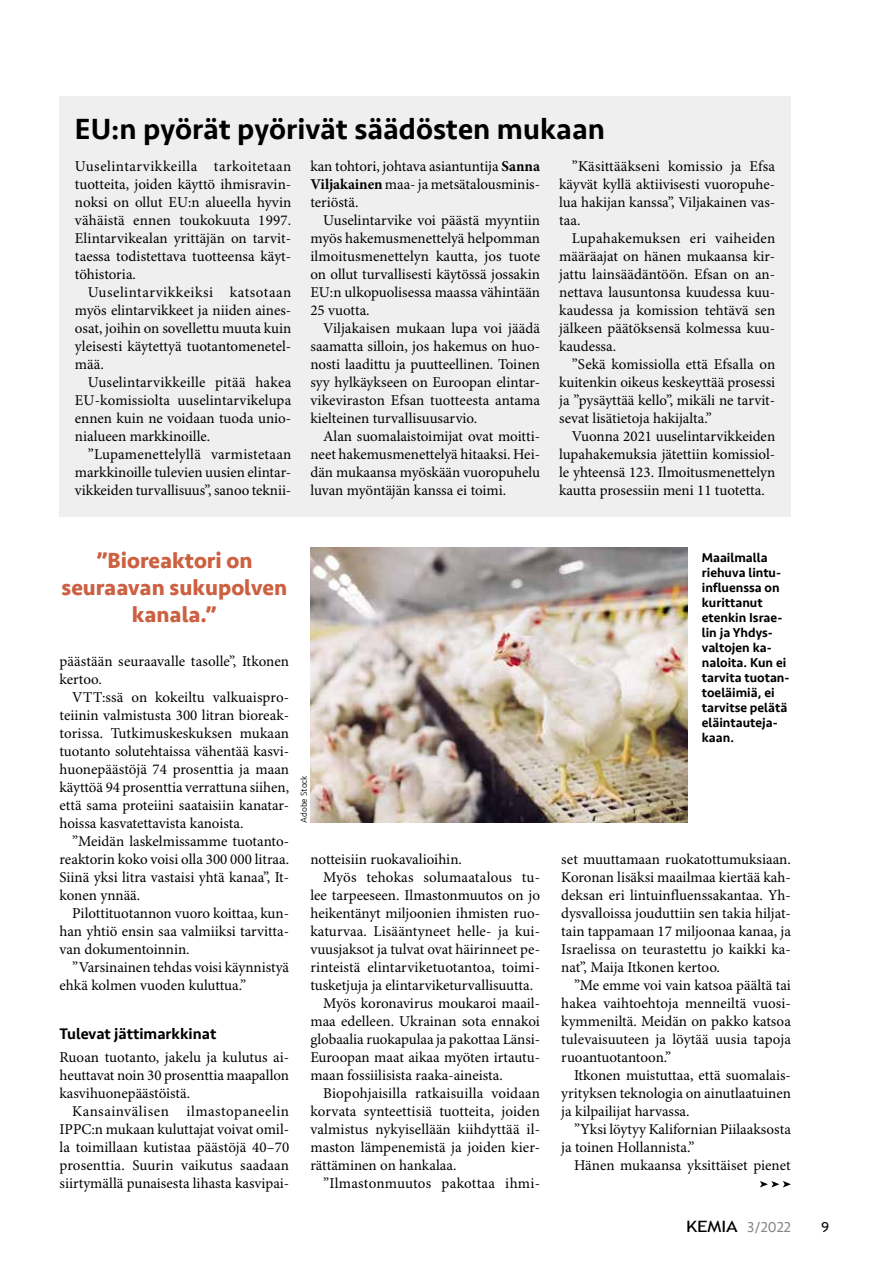
<style>
.page{position:relative;width:893px;height:1263px;background:#fff}
.page>*{position:absolute;margin:0;border:0;box-sizing:border-box;transform-origin:0 0}
.t1{font:500 30px "Seravek";color:#000}
.t2{font:700 22.5px/27px "Seravek";color:#cc6142;text-align:center}
.t3{font:500 15.75px "Seravek";color:#000}
.t4{font:15px/18px "Minion Pro";color:#000;text-align:justify}
.t5{font:15px "Seravek";color:#888}
.t6{font:15px "Seravek";color:#000}
.t7{font:500 13.2px/15px "Seravek";color:#000}
.t8{font:300 9px "Seravek";color:#000}
.s1{font-weight:700}
.s2{font-family:"Trebuchet MS";font-size:15.6px;color:#000}
</style>
<div class="page">
<div style="left:60px;top:96px;width:731px;height:421px;background:#efefef"></div>
<img style="left:310px;top:548px;width:378px;height:275px">
<svg style="left:760px;top:1181px;width:31px;height:6px"></svg>
<h1 class="t1" style="left:75px;top:111px;width:532px">EU:n pyörät pyörivät säädösten mukaan</h1>
<p class="t4" style="left:75px;top:158px;width:218px">Uuselintarvikkeilla tarkoitetaan tuotteita, joiden käyttö ihmisravin&shy;noksi on ollut EU:n alueella hyvin vähäistä ennen toukokuuta 1997.<br>Elintarvikealan yrittäjän on tarvit&shy;taessa todistettava tuotteensa käyt&shy;töhistoria.</p>
<p class="t4" style="left:75px;top:284px;width:218px;text-indent:13px">Uuselintarvikkeiksi katsotaan myös elintarvikkeet ja niiden aines&shy;osat, joihin on sovellettu muuta kuin yleisesti käytettyä tuotantomenetel&shy;mää.</p>
<p class="t4" style="left:75px;top:374px;width:218px;text-indent:13px">Uuselintarvikkeille pitää hakea EU-komissiolta uuselintarvikelupa ennen kuin ne voidaan tuoda unio&shy;nialueen markkinoille.</p>
<p class="t4" style="left:75px;top:446px;width:218px;text-indent:13px">”Lupamenettelyllä varmistetaan markkinoille tulevien uusien elintar&shy;vikkeiden turvallisuus”, sanoo teknii-</p>
<p class="t4" style="left:310px;top:158px;width:231px">kan tohtori, johtava asiantuntija <span class="s1">Sanna Viljakainen</span> maa- ja metsätalousminis&shy;teriöstä.</p>
<p class="t4" style="left:310px;top:212px;width:231px;text-indent:13px">Uuselintarvike voi päästä myyntiin myös hakemusmenettelyä helpomman ilmoitusmenettelyn kautta, jos tuote on ollut turvallisesti käytössä jossakin EU:n ulkopuolisessa maassa vähintään 25 vuotta.</p>
<p class="t4" style="left:310px;top:320px;width:231px;text-indent:13px">Viljakaisen mukaan lupa voi jäädä saamatta silloin, jos hakemus on huo&shy;nosti laadittu ja puutteellinen. Toinen syy hylkäykseen on Euroopan elintar&shy;vikeviraston Efsan tuotteesta antama kielteinen turvallisuusarvio.</p>
<p class="t4" style="left:310px;top:428px;width:231px;text-indent:13px">Alan suomalaistoimijat ovat moitti&shy;neet hakemusmenettelyä hitaaksi. Hei&shy;dän mukaansa myöskään vuoropuhelu luvan myöntäjän kanssa ei toimi.</p>
<p class="t4" style="left:559px;top:158px;width:218px;text-indent:13px">”Käsittääkseni komissio ja Efsa käyvät kyllä aktiivisesti vuoropuhe&shy;lua hakijan kanssa”, Viljakainen vas&shy;taa.</p>
<p class="t4" style="left:559px;top:230px;width:218px;text-indent:13px">Lupahakemuksen eri vaiheiden määräajat on hänen mukaansa kir&shy;jattu lainsäädäntöön. Efsan on an&shy;nettava lausuntonsa kuudessa kuu&shy;kaudessa ja komission tehtävä sen jälkeen päätöksensä kolmessa kuu&shy;kaudessa.</p>
<p class="t4" style="left:559px;top:356px;width:218px;text-indent:13px">”Sekä komissiolla että Efsalla on kuitenkin oikeus keskeyttää prosessi ja ”pysäyttää kello”, mikäli ne tarvit&shy;sevat lisätietoja hakijalta.”</p>
<p class="t4" style="left:559px;top:428px;width:218px;text-indent:13px">Vuonna 2021 uuselintarvikkeiden lupahakemuksia jätettiin komissiol&shy;le yhteensä 123. Ilmoitusmenettelyn kautta prosessiin meni 11 tuotetta.</p>
<h2 class="t2" style="left:62px;top:546px;width:227px">”Bioreaktori on seuraavan sukupolven kanala.”</h2>
<p class="t4" style="left:60px;top:653px;width:231px">päästään seuraavalle tasolle”, Itkonen kertoo.</p>
<p class="t4" style="left:60px;top:689px;width:231px;text-indent:13px">VTT:ssä on kokeiltu valkuaispro&shy;teiinin valmistusta 300 litran bioreak&shy;torissa. Tutkimuskeskuksen mukaan tuotanto solutehtaissa vähentää kasvi&shy;huonepäästöjä 74 prosenttia ja maan käyttöä 94 prosenttia verrattuna siihen, että sama proteiini saataisiin kanatar&shy;hoissa kasvatettavista kanoista.</p>
<p class="t4" style="left:60px;top:833px;width:231px;text-indent:13px">”Meidän laskelmissamme tuotanto&shy;reaktorin koko voisi olla 300 000 litraa.<br>Siinä yksi litra vastaisi yhtä kanaa”, It&shy;konen ynnää.</p>
<p class="t4" style="left:60px;top:905px;width:231px;text-indent:13px">Pilottituotannon vuoro koittaa, kun&shy;han yhtiö ensin saa valmiiksi tarvitta&shy;van dokumentoinnin.</p>
<p class="t4" style="left:60px;top:959px;width:231px;text-indent:13px">”Varsinainen tehdas voisi käynnistyä ehkä kolmen vuoden kuluttua.”</p>
<p class="t3" style="left:60px;top:1024px;width:158px">Tulevat jättimarkkinat</p>
<p class="t4" style="left:60px;top:1049px;width:231px">Ruoan tuotanto, jakelu ja kulutus ai&shy;heuttavat noin 30 prosenttia maapallon kasvihuonepäästöistä.</p>
<p class="t4" style="left:60px;top:1103px;width:231px;text-indent:13px">Kansainvälisen ilmastopaneelin IPPC:n mukaan kuluttajat voivat omil&shy;la toimillaan kutistaa päästöjä 40–70 prosenttia. Suurin vaikutus saadaan siirtymällä punaisesta lihasta kasvipai-</p>
<p class="t8" style="left:299px;top:823px;width:49px;rotate:-90deg">Adobe Stock</p>
<p class="t4" style="left:310px;top:851px;width:153px">notteisiin ruokavalioihin.</p>
<p class="t4" style="left:323px;top:869px;width:218px">Myös tehokas solumaatalous tu-</p>
<p class="t4" style="left:310px;top:887px;width:231px">lee tarpeeseen. Ilmastonmuutos on jo</p>
<p class="t4" style="left:310px;top:905px;width:231px">heikentänyt miljoonien ihmisten ruo-</p>
<p class="t4" style="left:310px;top:923px;width:231px">katurvaa. Lisääntyneet helle- ja kui-</p>
<p class="t4" style="left:310px;top:941px;width:231px">vuusjaksot ja tulvat ovat häirinneet pe-</p>
<p class="t4" style="left:310px;top:959px;width:231px">rinteistä elintarviketuotantoa, toimi-</p>
<p class="t4" style="left:310px;top:977px;width:224px">tusketjuja ja elintarviketurvallisuutta.</p>
<p class="t4" style="left:323px;top:995px;width:218px">Myös koronavirus moukaroi maail-</p>
<p class="t4" style="left:310px;top:1013px;width:231px">maa edelleen. Ukrainan sota ennakoi</p>
<p class="t4" style="left:310px;top:1031px;width:231px">globaalia ruokapulaa ja pakottaa Länsi-</p>
<p class="t4" style="left:310px;top:1049px;width:231px">Euroopan maat aikaa myöten irtautu-</p>
<p class="t4" style="left:310px;top:1067px;width:194px">maan fossiilisista raaka-aineista.</p>
<p class="t4" style="left:323px;top:1085px;width:218px">Biopohjaisilla ratkaisuilla voidaan</p>
<p class="t4" style="left:310px;top:1103px;width:231px">korvata synteettisiä tuotteita, joiden</p>
<p class="t4" style="left:310px;top:1121px;width:231px">valmistus nykyisellään kiihdyttää il-</p>
<p class="t4" style="left:310px;top:1139px;width:231px">maston lämpenemistä ja joiden kier-</p>
<p class="t4" style="left:310px;top:1157px;width:148px">rättäminen on hankalaa.</p>
<p class="t4" style="left:323px;top:1175px;width:218px">”Ilmastonmuutos pakottaa ihmi-</p>
<p class="t7" style="left:702px;top:550px;width:89px">Maailmalla riehuva lintu&shy;influenssa on kurittanut etenkin Israe&shy;lin ja Yhdys&shy;valtojen ka&shy;naloita. Kun ei tarvita tuotan&shy;toeläimiä, ei tarvitse pelätä eläintauteja&shy;kaan.</p>
<p class="t4" style="left:561px;top:851px;width:231px">set muuttamaan ruokatottumuksiaan.<br>Koronan lisäksi maailmaa kiertää kah&shy;deksan eri lintuinfluenssakantaa. Yh&shy;dysvalloissa jouduttiin sen takia hiljat&shy;tain tappamaan 17 miljoonaa kanaa, ja Israelissa on teurastettu jo kaikki ka&shy;nat”, Maija Itkonen kertoo.</p>
<p class="t4" style="left:561px;top:977px;width:231px;text-indent:13px">”Me emme voi vain katsoa päältä tai hakea vaihtoehtoja menneiltä vuosi&shy;kymmeniltä. Meidän on pakko katsoa tulevaisuuteen ja löytää uusia tapoja ruoantuotantoon.”</p>
<p class="t4" style="left:561px;top:1067px;width:231px;text-indent:13px">Itkonen muistuttaa, että suomalais&shy;yrityksen teknologia on ainutlaatuinen ja kilpailijat harvassa.</p>
<p class="t4" style="left:561px;top:1121px;width:231px;text-indent:13px">”Yksi löytyy Kalifornian Piilaaksosta ja toinen Hollannista.”</p>
<p class="t4" style="left:574px;top:1157px;width:218px">Hänen mukaansa yksittäiset pienet</p>
<p class="t5" style="left:686px;top:1215px;width:106px"><span class="s2">KEMIA</span> 3/2022</p>
<p class="t6" style="left:821px;top:1215px;width:10px">9</p>
</div>
